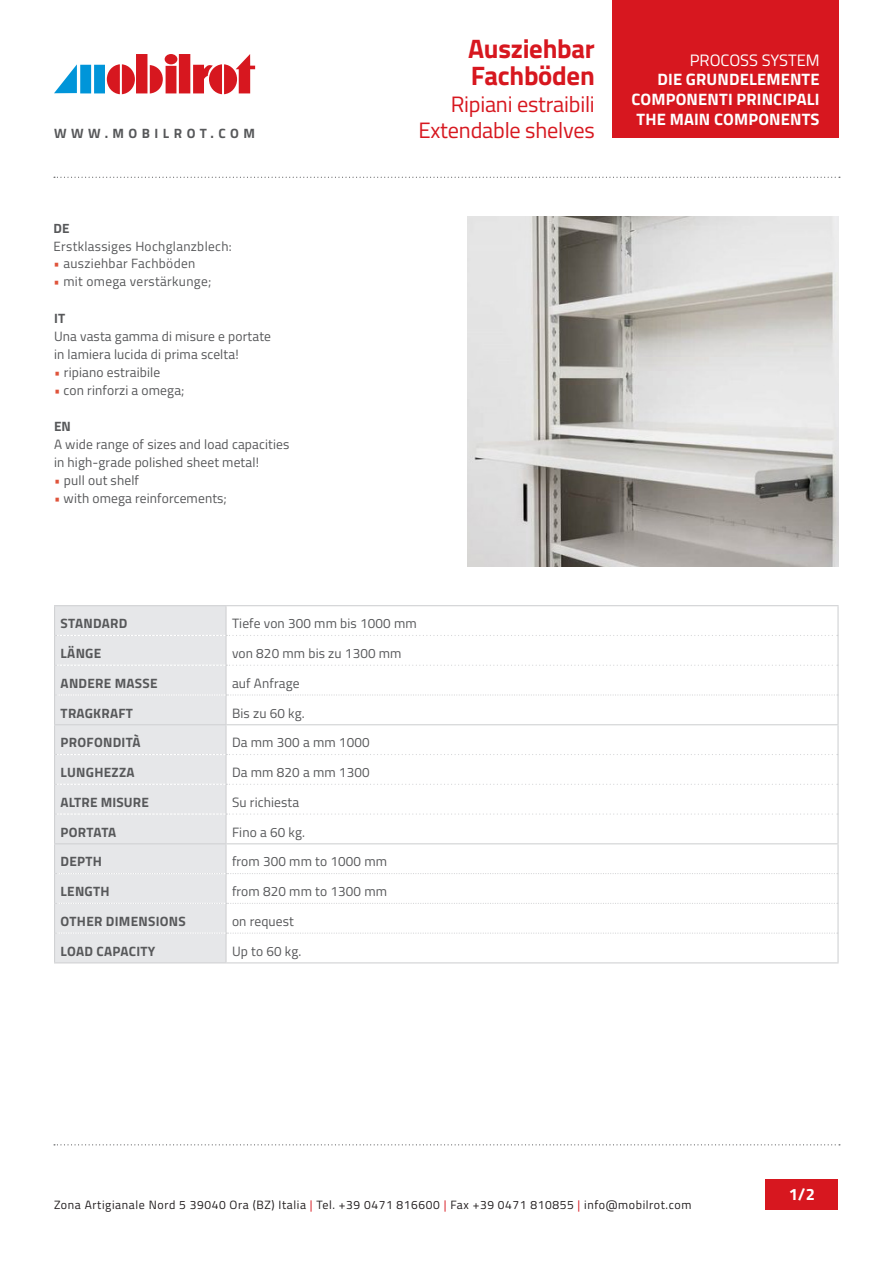
<style>
.page{position:relative;width:893px;height:1263px;background:#fff}
.page>*{position:absolute;margin:0;border:0;box-sizing:border-box;transform-origin:0 0}
.t1{font:700 26.7px/27px "Titillium Web";letter-spacing:-.01em;color:#d7171f}
.t2{font:22.35px/26.7px "Titillium Web";letter-spacing:-.01em;color:#d7171f;text-align:right}
.t3{font:700 16.5px/19.8px "Titillium Web";letter-spacing:.01em;color:#fff;text-align:right}
.t4{font:16.5px "Titillium Web";color:#fff}
.t5{font:13.5px "Titillium Web";letter-spacing:.01em;color:#57585a}
.t6{font:700 13.5px "Titillium Web";letter-spacing:.02em;color:#57585a}
.t7{font:700 13.5px "Titillium Web";letter-spacing:.33em;color:#57585a}
.t8{font:700 13.5px "Titillium Web";color:#57585a}
.t9{font:13.35px "Titillium Web";letter-spacing:.025em;color:#57585a}
.t10{font:700 13.35px "Titillium Web";color:#57585a}
.t11{font:12px "Titillium Web";letter-spacing:.05em;color:#231f20}
.s1{color:#df533a}
.s2{font-size:13.35px;color:#df533a}
.s3{font-size:13.35px}
.s4{color:#d7171f}
</style>
<div class="page">
<svg style="left:54px;top:177px;width:786px;height:1px"></svg>
<svg style="left:54px;top:1144px;width:786px;height:1px"></svg>
<svg style="left:54px;top:54px;width:201px;height:40px"></svg>
<div style="left:612px;top:0;width:227px;height:138px;background:#d7171f"></div>
<div style="left:765px;top:1179px;width:73px;height:30px;background:#d7171f"></div>
<img style="left:468px;top:216px;width:371px;height:351px">
<div style="left:55px;top:636px;width:170px;height:296px;background:#e6e7e9"></div>
<hr style="left:54px;top:605px;width:172px;height:1px;background:#d1d2d4">
<hr style="left:226px;top:605px;width:613px;height:1px;background:#d1d2d4">
<hr style="left:837px;top:606px;width:2px;height:29px;background:#d1d2d4">
<hr style="left:54px;top:635px;width:1px;height:30px;background:#d1d2d4">
<hr style="left:225px;top:636px;width:2px;height:29px;background:#d1d2d4">
<hr style="left:837px;top:635px;width:2px;height:30px;background:#d1d2d4">
<hr style="left:54px;top:665px;width:1px;height:30px;background:#d1d2d4">
<hr style="left:225px;top:666px;width:2px;height:28px;background:#d1d2d4">
<hr style="left:837px;top:665px;width:2px;height:30px;background:#d1d2d4">
<hr style="left:837px;top:695px;width:2px;height:29px;background:#d1d2d4">
<hr style="left:226px;top:724px;width:613px;height:1px;background:#d1d2d4">
<hr style="left:837px;top:725px;width:2px;height:29px;background:#d1d2d4">
<hr style="left:54px;top:754px;width:1px;height:30px;background:#d1d2d4">
<hr style="left:225px;top:755px;width:2px;height:29px;background:#d1d2d4">
<hr style="left:837px;top:754px;width:2px;height:30px;background:#d1d2d4">
<hr style="left:54px;top:784px;width:1px;height:30px;background:#d1d2d4">
<hr style="left:225px;top:785px;width:2px;height:28px;background:#d1d2d4">
<hr style="left:837px;top:784px;width:2px;height:30px;background:#d1d2d4">
<hr style="left:837px;top:814px;width:2px;height:29px;background:#d1d2d4">
<hr style="left:837px;top:844px;width:2px;height:29px;background:#d1d2d4">
<hr style="left:54px;top:873px;width:1px;height:30px;background:#d1d2d4">
<hr style="left:225px;top:874px;width:2px;height:29px;background:#d1d2d4">
<hr style="left:837px;top:873px;width:2px;height:30px;background:#d1d2d4">
<hr style="left:54px;top:903px;width:1px;height:30px;background:#d1d2d4">
<hr style="left:225px;top:904px;width:2px;height:28px;background:#d1d2d4">
<hr style="left:837px;top:903px;width:2px;height:30px;background:#d1d2d4">
<hr style="left:837px;top:933px;width:2px;height:29px;background:#d1d2d4">
<hr style="left:54px;top:962px;width:172px;height:1px;background:#d1d2d4">
<hr style="left:226px;top:962px;width:613px;height:1px;background:#d1d2d4">
<svg style="left:56px;top:784px;width:781px;height:1px"></svg>
<svg style="left:54px;top:606px;width:784px;height:30px"></svg>
<svg style="left:56px;top:665px;width:781px;height:1px"></svg>
<hr style="left:226px;top:843px;width:613px;height:1px;background:#d1d2d4">
<svg style="left:54px;top:813px;width:784px;height:61px"></svg>
<svg style="left:54px;top:694px;width:784px;height:61px"></svg>
<svg style="left:56px;top:903px;width:781px;height:1px"></svg>
<svg style="left:54px;top:932px;width:784px;height:30px"></svg>
<p class="t7" style="left:54px;top:123px;width:203px">WWW.MOBILROT.COM</p>
<p class="t10" style="left:53px;top:218px;width:18px">DE</p>
<p class="t9" style="left:53px;top:236px;width:180px">Erstklassiges Hochglanzblech:</p>
<p class="t9" style="left:53px;top:254px;width:143px"><span class="s1">•</span> ausziehbar Fachböden</p>
<p class="t9" style="left:53px;top:272px;width:160px"><span class="s1">•</span> mit omega verstärkunge;</p>
<p class="t6" style="left:54px;top:308px;width:13px">IT</p>
<p class="t5" style="left:54px;top:326px;width:219px">Una vasta gamma di misure e portate</p>
<p class="t5" style="left:54px;top:344px;width:186px">in lamiera lucida di prima scelta!</p>
<p class="t5" style="left:54px;top:362px;width:108px"><span class="s2">•</span> ripiano estraibile</p>
<p class="t5" style="left:54px;top:380px;width:132px"><span class="s1">•</span> con rinforzi a omega<span class="s3">;</span></p>
<p class="t6" style="left:54px;top:416px;width:18px">EN</p>
<p class="t5" style="left:54px;top:435px;width:237px">A wide range of sizes and load capacities</p>
<p class="t5" style="left:54px;top:453px;width:206px">in high-grade polished sheet metal!</p>
<p class="t5" style="left:54px;top:471px;width:87px"><span class="s2">•</span> pull out shelf</p>
<p class="t5" style="left:54px;top:489px;width:174px"><span class="s1">•</span> with omega reinforcements<span class="s3">;</span></p>
<h1 class="t1" style="left:468px;top:34px;width:128px">Ausziehbar<br>Fachböden</h1>
<h2 class="t2" style="left:418px;top:89px;width:178px">Ripiani estraibili<br>Extendable shelves</h2>
<p class="t4" style="left:690px;top:48px;width:131px">PROCOSS SYSTEM</p>
<p class="t3" style="left:632px;top:69px;width:190px">DIE GRUNDELEMENTE<br>COMPONENTI PRINCIPALI<br>THE MAIN COMPONENTS</p>
<p class="t6" style="left:61px;top:613px;width:68px">STANDARD</p>
<p class="t5" style="left:232px;top:614px;width:186px">Tiefe von 300 mm bis 1000 mm</p>
<p class="t6" style="left:61px;top:643px;width:42px">LÄNGE</p>
<p class="t5" style="left:232px;top:643px;width:171px">von 820 mm bis zu 1300 mm</p>
<p class="t6" style="left:61px;top:673px;width:99px">ANDERE MASSE</p>
<p class="t5" style="left:232px;top:673px;width:69px">auf Anfrage</p>
<p class="t6" style="left:61px;top:702px;width:74px">TRAGKRAFT</p>
<p class="t5" style="left:232px;top:703px;width:74px">Bis zu 60 kg.</p>
<p class="t6" style="left:61px;top:732px;width:82px">PROFONDITÀ</p>
<p class="t5" style="left:232px;top:733px;width:139px">Da mm 300 a mm 1000</p>
<p class="t6" style="left:61px;top:762px;width:76px">LUNGHEZZA</p>
<p class="t5" style="left:232px;top:762px;width:139px">Da mm 820 a mm 1300</p>
<p class="t6" style="left:61px;top:792px;width:90px">ALTRE MISURE</p>
<p class="t5" style="left:232px;top:792px;width:69px">Su richiesta</p>
<p class="t8" style="left:61px;top:821px;width:57px">PORTATA</p>
<p class="t5" style="left:232px;top:822px;width:75px">Fino a 60 kg.</p>
<p class="t6" style="left:61px;top:851px;width:43px">DEPTH</p>
<p class="t5" style="left:232px;top:852px;width:157px">from 300 mm to 1000 mm</p>
<p class="t6" style="left:61px;top:881px;width:51px">LENGTH</p>
<p class="t5" style="left:232px;top:881px;width:157px">from 820 mm to 1300 mm</p>
<p class="t6" style="left:61px;top:911px;width:127px">OTHER DIMENSIONS</p>
<p class="t5" style="left:232px;top:911px;width:64px">on request</p>
<p class="t6" style="left:61px;top:941px;width:96px">LOAD CAPACITY</p>
<p class="t5" style="left:232px;top:941px;width:71px">Up to 60 kg.</p>
<p class="t11" style="left:54px;top:1196px;width:639px">Zona Artigianale Nord 5 39040 Ora (BZ) Italia <span class="s4">|</span> Tel. +39 0471 816600 <span class="s4">|</span> Fax +39 0471 810855 <span class="s4">|</span> info@mobilrot.com</p>
<p class="t3" style="left:789px;top:1184px;width:28px">1/2</p>
</div>
